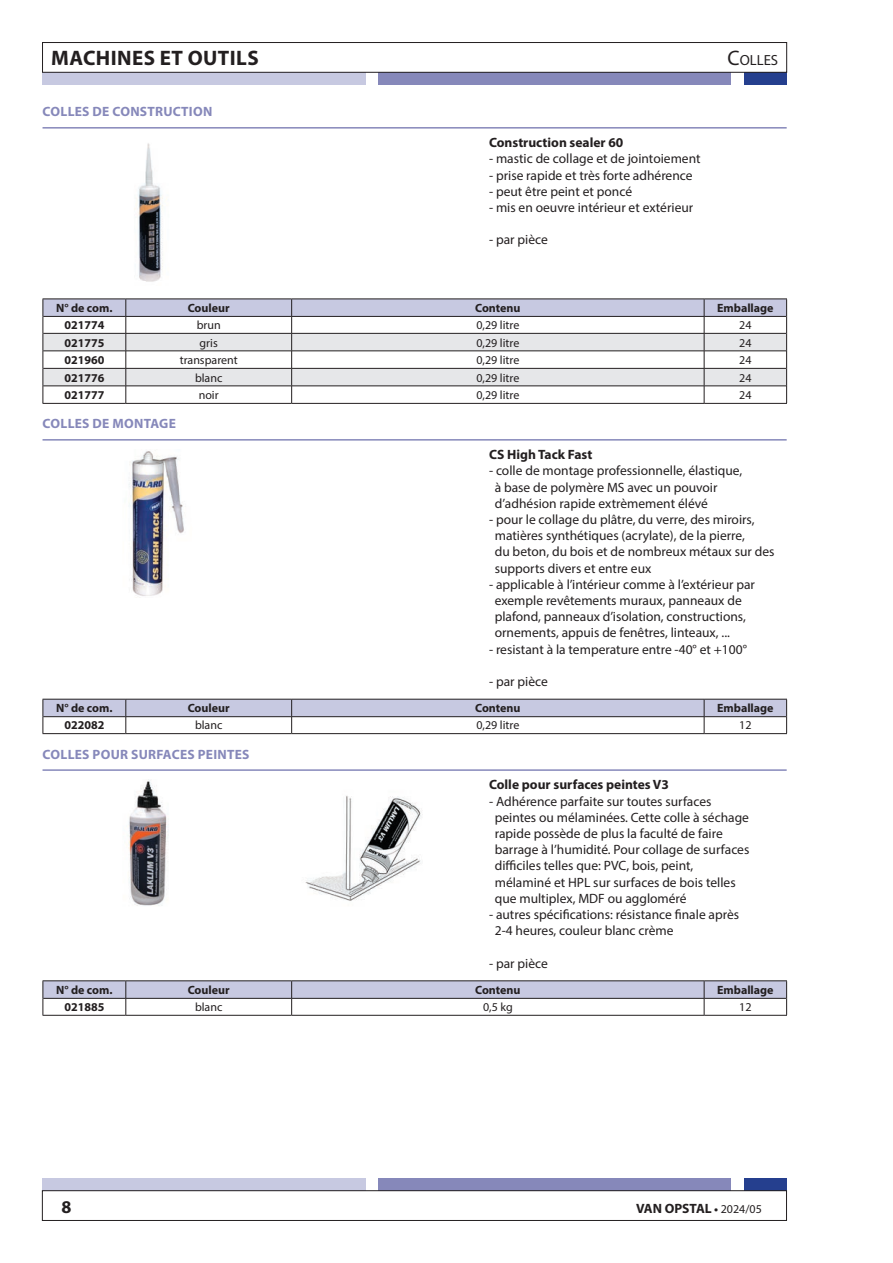
<style>
.page{position:relative;width:893px;height:1263px;background:#fff}
.page>*{position:absolute;margin:0;border:0;box-sizing:border-box;transform-origin:0 0}
.t1{font:700 21px "Myriad Pro";letter-spacing:.02em;color:#231f20}
.t2{font:700 18px "Myriad Pro";color:#231f20}
.t3{font:14.7px "Myriad Pro";color:#231f20}
.Omschrijving{font:13.5px/16.2px "Myriad Pro";color:#231f20}
.Omschrijving_Header{font:700 13.5px "Myriad Pro";color:#231f20}
.Subgroep{font:700 13.5px "Myriad Pro";letter-spacing:.02em;color:#8688ba}
.Tabel_Cell{font:12px "Myriad Pro";color:#231f20}
.Tabel_Header{font:700 12px "Myriad Pro";color:#231f20}
.Tabel_Cell_Bold{font:700 12px "Myriad Pro";color:#231f20}
.s1{font-size:21px}
.s2{font-size:12px}
.s3{font-weight:400;font-size:12px}
</style>
<div class="page">
<div style="left:744px;top:72px;width:43px;height:13px;background:#253f8e"></div>
<div style="left:744px;top:1178px;width:43px;height:13px;background:#253f8e"></div>
<div style="left:378px;top:72px;width:353px;height:13px;background:#8688ba"></div>
<div style="left:378px;top:1178px;width:353px;height:13px;background:#8688ba"></div>
<div style="left:43px;top:72px;width:323px;height:13px;background:#c7c9e1"></div>
<div style="left:43px;top:1178px;width:323px;height:13px;background:#c7c9e1"></div>
<div style="left:42px;top:42px;width:745px;height:31px;border:1px solid #231f20"></div>
<div style="left:42px;top:1190px;width:745px;height:31px;border:1px solid #231f20"></div>
<hr style="left:43px;top:127px;width:744px;height:2px;background:#8688ba">
<hr style="left:43px;top:439px;width:744px;height:2px;background:#8688ba">
<hr style="left:43px;top:769px;width:744px;height:2px;background:#8688ba">
<img style="left:134px;top:143px;width:33px;height:139px">
<hr style="left:43px;top:298px;width:83px;height:1px;background:#231f20">
<hr style="left:126px;top:298px;width:166px;height:1px;background:#231f20">
<hr style="left:292px;top:298px;width:412px;height:1px;background:#231f20">
<hr style="left:704px;top:298px;width:83px;height:1px;background:#231f20">
<hr style="left:43px;top:403px;width:83px;height:1px;background:#231f20">
<hr style="left:126px;top:403px;width:166px;height:1px;background:#231f20">
<hr style="left:292px;top:403px;width:412px;height:1px;background:#231f20">
<hr style="left:704px;top:403px;width:83px;height:1px;background:#231f20">
<svg style="left:43px;top:299px;width:744px;height:104px"></svg>
<img style="left:129px;top:451px;width:55px;height:145px">
<hr style="left:43px;top:733px;width:83px;height:1px;background:#231f20">
<hr style="left:126px;top:733px;width:166px;height:1px;background:#231f20">
<hr style="left:292px;top:733px;width:412px;height:1px;background:#231f20">
<hr style="left:704px;top:733px;width:83px;height:1px;background:#231f20">
<svg style="left:43px;top:699px;width:744px;height:34px"></svg>
<img style="left:128px;top:779px;width:295px;height:127px">
<hr style="left:43px;top:980px;width:83px;height:1px;background:#231f20">
<hr style="left:126px;top:980px;width:166px;height:1px;background:#231f20">
<hr style="left:292px;top:980px;width:412px;height:1px;background:#231f20">
<hr style="left:704px;top:980px;width:83px;height:1px;background:#231f20">
<hr style="left:43px;top:1015px;width:83px;height:1px;background:#231f20">
<hr style="left:126px;top:1015px;width:166px;height:1px;background:#231f20">
<hr style="left:292px;top:1015px;width:412px;height:1px;background:#231f20">
<hr style="left:704px;top:1015px;width:83px;height:1px;background:#231f20">
<svg style="left:43px;top:981px;width:744px;height:34px"></svg>
<h1 class="t1" style="left:51px;top:44px;width:209px">Machines et outils</h1>
<p class="t3" style="left:727px;top:51px;width:52px"><span class="s1">C</span>OLLES</p>
<p class="Subgroep" style="left:43px;top:103px;width:9px">COLLES</p>
<p class="Subgroep" style="left:93px;top:103px;width:30px">DE CONST</p>
<p class="Subgroep" style="left:155px;top:103px;width:18px">RUCT</p>
<p class="Subgroep" style="left:189px;top:103px;width:15px">ION</p>
<p class="Omschrijving_Header" style="left:489px;top:134px;width:136px">Construction sealer 60</p>
<p class="Omschrijving" style="left:489px;top:151px;width:213px">- mastic de collage et de jointoiement</p>
<p class="Omschrijving" style="left:489px;top:167px;width:205px">- prise rapide et très forte adhérence</p>
<p class="Omschrijving" style="left:489px;top:183px;width:145px">- peut être peint et poncé</p>
<p class="Omschrijving" style="left:489px;top:199px;width:206px">- mis en oeuvre intérieur et extérieur</p>
<p class="Omschrijving" style="left:489px;top:232px;width:60px">- par pièce</p>
<p class="Tabel_Header" style="left:56px;top:300px;width:58px">N° de com.</p>
<p class="Tabel_Header" style="left:188px;top:300px;width:44px">Couleur</p>
<p class="Tabel_Header" style="left:475px;top:300px;width:47px">Contenu</p>
<p class="Tabel_Header" style="left:717px;top:300px;width:58px">Emballage</p>
<p class="Tabel_Cell_Bold" style="left:64px;top:317px;width:41px">021774</p>
<p class="Tabel_Cell" style="left:197px;top:318px;width:26px">brun</p>
<p class="Tabel_Cell" style="left:476px;top:318px;width:44px">0,29 litre</p>
<p class="Tabel_Cell" style="left:739px;top:318px;width:14px">24</p>
<p class="Tabel_Cell_Bold" style="left:64px;top:335px;width:41px">021775</p>
<p class="Tabel_Cell" style="left:200px;top:335px;width:20px">gris</p>
<p class="Tabel_Cell" style="left:476px;top:335px;width:44px">0,29 litre</p>
<p class="Tabel_Cell" style="left:739px;top:335px;width:14px">24</p>
<p class="Tabel_Cell_Bold" style="left:64px;top:352px;width:41px">021960</p>
<p class="Tabel_Cell" style="left:180px;top:353px;width:60px">transparent</p>
<p class="Tabel_Cell" style="left:476px;top:353px;width:44px">0,29 litre</p>
<p class="Tabel_Cell" style="left:739px;top:353px;width:14px">24</p>
<p class="Tabel_Cell_Bold" style="left:64px;top:370px;width:41px">021776</p>
<p class="Tabel_Cell" style="left:195px;top:370px;width:29px">blanc</p>
<p class="Tabel_Cell" style="left:476px;top:370px;width:44px">0,29 litre</p>
<p class="Tabel_Cell" style="left:739px;top:370px;width:14px">24</p>
<p class="Tabel_Cell_Bold" style="left:64px;top:387px;width:41px">021777</p>
<p class="Tabel_Cell" style="left:199px;top:388px;width:21px">noir</p>
<p class="Tabel_Cell" style="left:476px;top:388px;width:44px">0,29 litre</p>
<p class="Tabel_Cell" style="left:739px;top:388px;width:14px">24</p>
<p class="Subgroep" style="left:43px;top:415px;width:9px">COLLES</p>
<p class="Subgroep" style="left:93px;top:415px;width:42px">DE MONTA</p>
<p class="Subgroep" style="left:159px;top:415px;width:17px">GE</p>
<p class="Omschrijving_Header" style="left:489px;top:446px;width:105px">CS High Tack Fast</p>
<p class="Omschrijving" style="left:495px;top:463px;width:249px;text-indent:-6px">- colle de montage professionnelle, élastique, à base de polymère MS avec un pouvoir d’adhésion rapide extrèmement élévé</p>
<p class="Omschrijving" style="left:495px;top:511px;width:281px;text-indent:-6px">- pour le collage du plâtre, du verre, des miroirs, matières synthétiques (acrylate), de la pierre,<br>du beton, du bois et de nombreux métaux sur des supports divers et entre eux</p>
<p class="Omschrijving" style="left:495px;top:576px;width:262px;text-indent:-6px">- applicable à l’intérieur comme à l’extérieur par exemple revêtements muraux, panneaux de plafond, panneaux d’isolation, constructions, ornements, appuis de fenêtres, linteaux, ...</p>
<p class="Omschrijving" style="left:489px;top:641px;width:259px">- resistant à la temperature entre -40° et +100°</p>
<p class="Omschrijving" style="left:489px;top:673px;width:60px">- par pièce</p>
<p class="Tabel_Header" style="left:56px;top:700px;width:58px">N° de com.</p>
<p class="Tabel_Header" style="left:188px;top:700px;width:44px">Couleur</p>
<p class="Tabel_Header" style="left:475px;top:700px;width:47px">Contenu</p>
<p class="Tabel_Header" style="left:717px;top:700px;width:58px">Emballage</p>
<p class="Tabel_Cell_Bold" style="left:64px;top:717px;width:41px">022082</p>
<p class="Tabel_Cell" style="left:195px;top:718px;width:29px">blanc</p>
<p class="Tabel_Cell" style="left:476px;top:718px;width:44px">0,29 litre</p>
<p class="Tabel_Cell" style="left:739px;top:718px;width:14px">12</p>
<p class="Subgroep" style="left:43px;top:745px;width:9px">COLLES</p>
<p class="Subgroep" style="left:93px;top:745px;width:80px">POU R SU RFACES</p>
<p class="Subgroep" style="left:198px;top:745px;width:29px">PEINTES</p>
<p class="Omschrijving_Header" style="left:489px;top:776px;width:182px">Colle pour surfaces peintes V3</p>
<p class="Omschrijving" style="left:495px;top:793px;width:256px;text-indent:-6px">- Adhérence parfaite sur toutes surfaces peintes ou mélaminées. Cette colle à séchage rapide possède de plus la faculté de faire barrage à l’humidité. Pour collage de surfaces difficiles telles que: PVC, bois, peint, mélaminé et HPL sur surfaces de bois telles que multiplex, MDF ou aggloméré</p>
<p class="Omschrijving" style="left:495px;top:906px;width:246px;text-indent:-6px">- autres spécifications: résistance finale après<br>2-4 heures, couleur blanc crème</p>
<p class="Omschrijving" style="left:489px;top:955px;width:60px">- par pièce</p>
<p class="Tabel_Header" style="left:56px;top:982px;width:58px">N° de com.</p>
<p class="Tabel_Header" style="left:188px;top:982px;width:44px">Couleur</p>
<p class="Tabel_Header" style="left:475px;top:982px;width:47px">Contenu</p>
<p class="Tabel_Header" style="left:717px;top:982px;width:58px">Emballage</p>
<p class="Tabel_Cell_Bold" style="left:64px;top:999px;width:41px">021885</p>
<p class="Tabel_Cell" style="left:195px;top:999px;width:29px">blanc</p>
<p class="Tabel_Cell" style="left:483px;top:999px;width:31px">0,5 kg</p>
<p class="Tabel_Cell" style="left:739px;top:999px;width:14px">12</p>
<h2 class="t2" style="left:62px;top:1195px;width:11px">8</h2>
<p class="Omschrijving_Header" style="left:636px;top:1199px;width:127px">VAN OPSTAL <span class="s2">•</span> <span class="s3">2024/05</span></p>
</div>
